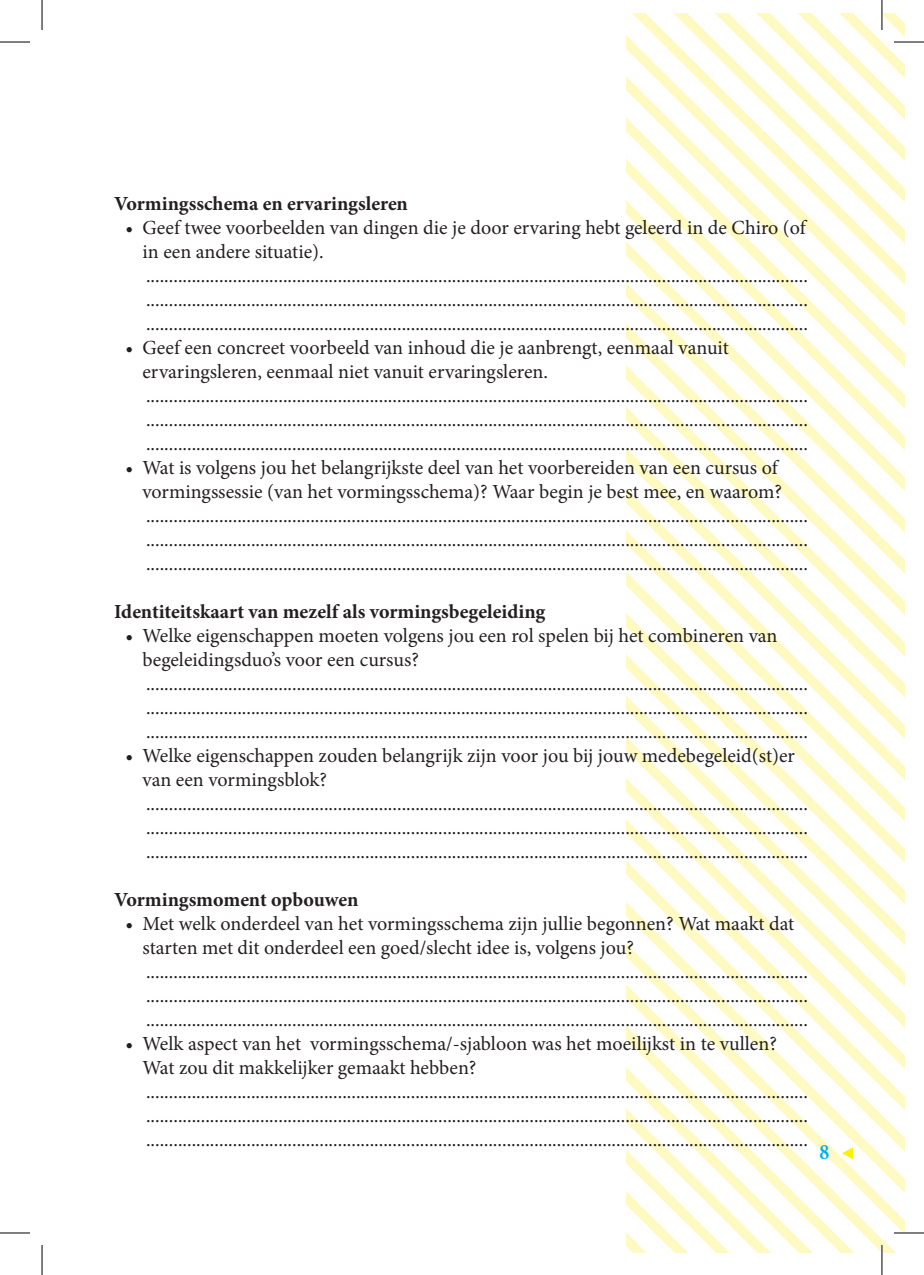
<style>
.page{position:relative;width:924px;height:1275px;background:#fff}
.page>*{position:absolute;margin:0;border:0;box-sizing:border-box;transform-origin:0 0}
.t1{font:700 condensed 22px "Minion";color:#00aeef}
.t2{font:20px/24px "Minion Pro";color:#231f20}
.t3{font:700 20px "Minion Pro";color:#231f20}
</style>
<div class="page">
<img style="left:626px;top:14px;width:278px;height:1238px">
<svg style="left:841px;top:1147px;width:11px;height:12px"></svg>
<hr style="left:893px;top:41px;width:30px;height:2px;background:#fff">
<hr style="left:893px;top:1231px;width:30px;height:3px;background:#fff">
<hr style="left:880px;top:0;width:2px;height:30px;background:#fff">
<hr style="left:880px;top:1245px;width:2px;height:30px;background:#fff">
<hr style="left:0;top:42px;width:30px;height:1px;background:#000">
<hr style="left:893px;top:42px;width:30px;height:1px;background:#000">
<hr style="left:0;top:1232px;width:30px;height:1px;background:#000">
<hr style="left:893px;top:1232px;width:30px;height:1px;background:#000">
<hr style="left:42px;top:0;width:1px;height:30px;background:#000">
<hr style="left:42px;top:1245px;width:1px;height:30px;background:#000">
<hr style="left:881px;top:0;width:1px;height:30px;background:#000">
<hr style="left:881px;top:1245px;width:1px;height:30px;background:#000">
<p class="t3" style="left:114px;top:189px;width:295px">Vormingsschema en ervaringsleren</p>
<p class="t2" style="left:142px;top:215px;width:666px;text-indent:-17px">• Geef twee voorbeelden van dingen die je door ervaring hebt geleerd in de Chiro (of in een andere situatie). ................................................................................................................................................. ................................................................................................................................................. .................................................................................................................................................</p>
<p class="t2" style="left:142px;top:335px;width:666px;text-indent:-17px">• Geef een concreet voorbeeld van inhoud die je aanbrengt, eenmaal vanuit ervaringsleren, eenmaal niet vanuit ervaringsleren. ................................................................................................................................................. ................................................................................................................................................. .................................................................................................................................................</p>
<p class="t2" style="left:142px;top:455px;width:666px;text-indent:-17px">• Wat is volgens jou het belangrijkste deel van het voorbereiden van een cursus of vormingssessie (van het vormingsschema)? Waar begin je best mee, en waarom? ................................................................................................................................................. ................................................................................................................................................. .................................................................................................................................................</p>
<p class="t3" style="left:114px;top:597px;width:432px">Identiteitskaart van mezelf als vormingsbegeleiding</p>
<p class="t2" style="left:142px;top:623px;width:666px;text-indent:-17px">• Welke eigenschappen moeten volgens jou een rol spelen bij het combineren van begeleidingsduo’s voor een cursus? ................................................................................................................................................. ................................................................................................................................................. .................................................................................................................................................</p>
<p class="t2" style="left:142px;top:743px;width:666px;text-indent:-17px">• Welke eigenschappen zouden belangrijk zijn voor jou bij jouw medebegeleid(st)er van een vormingsblok? ................................................................................................................................................. ................................................................................................................................................. .................................................................................................................................................</p>
<p class="t3" style="left:114px;top:885px;width:246px">Vormingsmoment opbouwen</p>
<p class="t2" style="left:142px;top:911px;width:666px;text-indent:-17px">• Met welk onderdeel van het vormingsschema zijn jullie begonnen? Wat maakt dat starten met dit onderdeel een goed/slecht idee is, volgens jou? ................................................................................................................................................. ................................................................................................................................................. .................................................................................................................................................</p>
<p class="t2" style="left:142px;top:1031px;width:666px;text-indent:-17px">• Welk aspect van het vormingsschema/-sjabloon was het moeilijkst in te vullen?<br>Wat zou dit makkelijker gemaakt hebben? ................................................................................................................................................. ................................................................................................................................................. .................................................................................................................................................</p>
<p class="t1" style="left:819px;top:1140px;width:11px">8</p>
</div>
